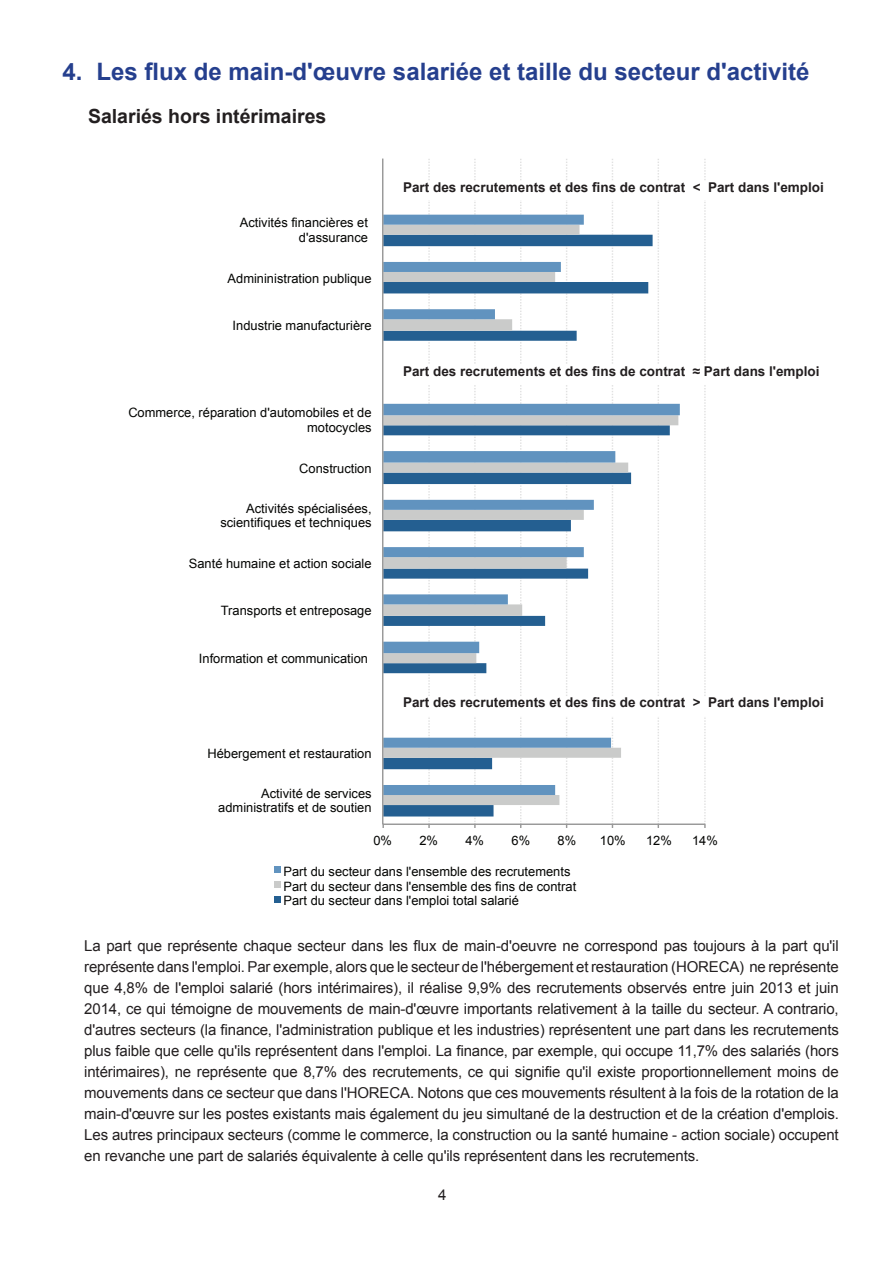
<style>
.page{position:relative;width:893px;height:1263px;background:#fff}
.page>*{position:absolute;margin:0;border:0;box-sizing:border-box;transform-origin:0 0}
.t1{font:700 24px "Arial";color:#253f8e}
.t2{font:700 19.5px "Arial";color:#231f20}
.t3{font:15px/21px "Arial";letter-spacing:-.01em;color:#231f20;text-align:justify}
.t4{font:700 13.5px "Arial";color:#231f20}
.t5{font:12.9px/14.4px "Arial";color:#040503;text-align:right}
</style>
<div class="page">
<svg style="left:383px;top:215px;width:297px;height:580px"></svg>
<hr style="left:383px;top:823px;width:322px;height:2px;background:#989898">
<svg style="left:428px;top:159px;width:2px;height:669px"></svg>
<svg style="left:474px;top:159px;width:2px;height:669px"></svg>
<svg style="left:520px;top:159px;width:1px;height:669px"></svg>
<svg style="left:566px;top:159px;width:1px;height:669px"></svg>
<svg style="left:612px;top:159px;width:1px;height:669px"></svg>
<svg style="left:658px;top:159px;width:1px;height:669px"></svg>
<svg style="left:704px;top:159px;width:2px;height:669px"></svg>
<hr style="left:382px;top:159px;width:1px;height:665px;background:#989898">
<div style="left:274px;top:867px;width:7px;height:6px;background:#6193bf"></div>
<div style="left:274px;top:881px;width:7px;height:7px;background:#cacbca"></div>
<div style="left:274px;top:896px;width:7px;height:7px;background:#245f91"></div>
<div style="left:403px;top:182px;width:436px;height:18px;background:#fff"></div>
<div style="left:403px;top:697px;width:436px;height:18px;background:#fff"></div>
<div style="left:403px;top:366px;width:436px;height:18px;background:#fff"></div>
<h1 class="t1" style="left:63px;top:56px;width:749px">4. Les flux de main-d'œuvre salariée et taille du secteur d'activité</h1>
<h2 class="t2" style="left:88px;top:103px;width:240px">Salariés hors intérimaires</h2>
<p class="t5" style="left:240px;top:216px;width:130px">Activités financières et d'assurance</p>
<p class="t5" style="left:228px;top:271px;width:146px">Admininistration publique</p>
<p class="t5" style="left:233px;top:318px;width:141px">Industrie manufacturière</p>
<p class="t5" style="left:128px;top:406px;width:245px">Commerce, réparation d'automobiles et de motocycles</p>
<p class="t5" style="left:299px;top:461px;width:74px">Construction</p>
<p class="t5" style="left:220px;top:501px;width:153px">Activités spécialisées, scientifiques et techniques</p>
<p class="t5" style="left:189px;top:556px;width:184px">Santé humaine et action sociale</p>
<p class="t5" style="left:221px;top:604px;width:152px">Transports et entreposage</p>
<p class="t5" style="left:199px;top:651px;width:171px">Information et communication</p>
<p class="t5" style="left:207px;top:746px;width:166px">Hébergement et restauration</p>
<p class="t5" style="left:218px;top:786px;width:155px">Activité de services administratifs et de soutien</p>
<p class="t4" style="left:403px;top:178px;width:422px">Part des recrutements et des fins de contrat &lt; Part dans l'emploi</p>
<p class="t4" style="left:403px;top:362px;width:418px">Part des recrutements et des fins de contrat ≈ Part dans l'emploi</p>
<p class="t4" style="left:403px;top:693px;width:422px">Part des recrutements et des fins de contrat &gt; Part dans l'emploi</p>
<p class="t5" style="left:373px;top:833px;width:20px">0%</p>
<p class="t5" style="left:419px;top:833px;width:20px">2%</p>
<p class="t5" style="left:465px;top:833px;width:20px">4%</p>
<p class="t5" style="left:511px;top:833px;width:20px">6%</p>
<p class="t5" style="left:557px;top:833px;width:20px">8%</p>
<p class="t5" style="left:600px;top:833px;width:27px">10%</p>
<p class="t5" style="left:646px;top:833px;width:27px">12%</p>
<p class="t5" style="left:692px;top:833px;width:27px">14%</p>
<p class="t5" style="left:283px;top:864px;width:294px;line-height:15px;text-align:left">Part du secteur dans l'ensemble des recrutements<br>Part du secteur dans l'ensemble des fins de contrat<br>Part du secteur dans l'emploi total salarié</p>
<p class="t3" style="left:84px;top:936px;width:756px">La part que représente chaque secteur dans les flux de main-d'oeuvre ne correspond pas toujours à la part qu'il représente dans l'emploi. Par exemple, alors que le secteur de l'hébergement et restauration (HORECA) ne représente que 4,8% de l'emploi salarié (hors intérimaires), il réalise 9,9% des recrutements observés entre juin 2013 et juin 2014, ce qui témoigne de mouvements de main-d'œuvre importants relativement à la taille du secteur. A contrario, d'autres secteurs (la finance, l'administration publique et les industries) représentent une part dans les recrutements plus faible que celle qu'ils représentent dans l'emploi. La finance, par exemple, qui occupe 11,7% des salariés (hors intérimaires), ne représente que 8,7% des recrutements, ce qui signifie qu'il existe proportionnellement moins de mouvements dans ce secteur que dans l'HORECA. Notons que ces mouvements résultent à la fois de la rotation de la main-d'œuvre sur les postes existants mais également du jeu simultané de la destruction et de la création d'emplois.<br>Les autres principaux secteurs (comme le commerce, la construction ou la santé humaine - action sociale) occupent en revanche une part de salariés équivalente à celle qu'ils représentent dans les recrutements.</p>
<p class="t3" style="left:438px;top:1184px;width:10px">4</p>
</div>
